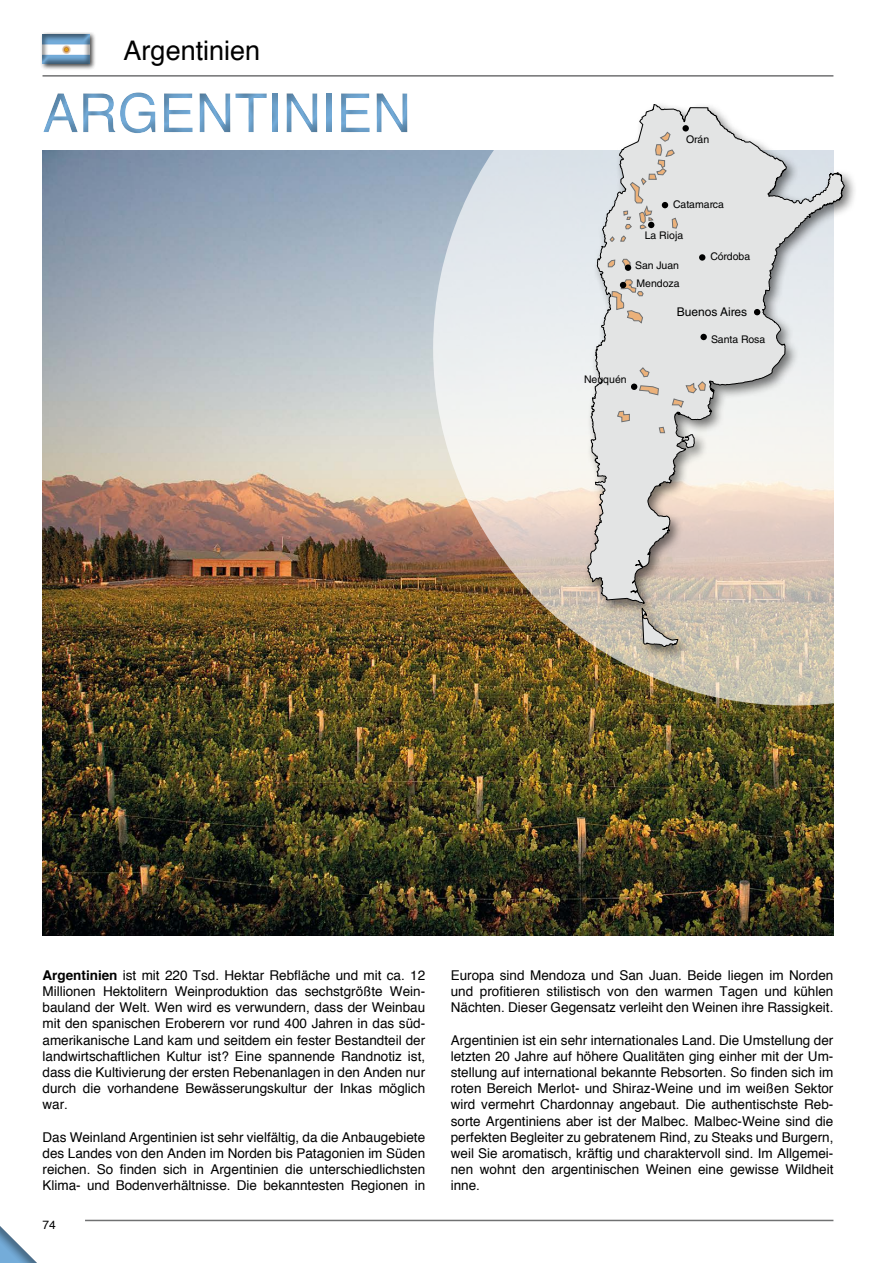
<style>
.page{position:relative;width:893px;height:1263px;background:#fff}
.page>*{position:absolute;margin:0;border:0;box-sizing:border-box;transform-origin:0 0}
.t1{font:54px "Helvetica";color:#74acd9}
.t2{font:27px "Helvetica";color:#000}
.t3{font:13.5px/16.2px "Helvetica";color:#000;text-align:justify}
.t4{font:12px "Helvetica LT Std";color:#000}
.t5{font:12px "Helvetica";color:#000}
.t6{font:10.5px "Helvetica LT Std";color:#000}
.s1{font-weight:700}
</style>
<div class="page">
<div style="left:40px;top:32px;width:56px;height:39px;background:#000;opacity:.75"></div>
<div style="left:42px;top:33px;width:49px;height:33px;background:#000;opacity:.5"></div>
<hr style="left:85px;top:1220px;width:748px;height:1px;background:#707172">
<img style="left:43px;top:151px;width:790px;height:784px">
<div style="left:29px;top:73px;width:394px;height:80px;background:#000;opacity:.5"></div>
<img style="left:433px;top:75px;width:401px;height:630px">
<hr style="left:43px;top:75px;width:790px;height:2px;background:#707172">
<svg style="left:0;top:1226px;width:37px;height:37px"></svg>
<div style="left:583px;top:100px;width:275px;height:517px;background:#000;opacity:.55"></div>
<svg style="left:587px;top:101px;width:258px;height:504px"></svg>
<div style="left:637px;top:605px;width:55px;height:56px;background:#000;opacity:.55"></div>
<svg style="left:641px;top:607px;width:37px;height:40px"></svg>
<svg style="left:617px;top:411px;width:13px;height:11px"></svg>
<svg style="left:659px;top:427px;width:6px;height:6px"></svg>
<svg style="left:672px;top:399px;width:12px;height:9px"></svg>
<svg style="left:640px;top:367px;width:9px;height:10px"></svg>
<svg style="left:686px;top:381px;width:20px;height:12px"></svg>
<svg style="left:608px;top:260px;width:7px;height:7px"></svg>
<svg style="left:622px;top:259px;width:8px;height:10px"></svg>
<svg style="left:610px;top:236px;width:16px;height:5px"></svg>
<svg style="left:754px;top:309px;width:6px;height:6px"></svg>
<div style="left:699px;top:254px;width:6px;height:7px;background:#000;border-radius:50%"></div>
<div style="left:682px;top:125px;width:7px;height:7px;background:#000;border-radius:50%"></div>
<div style="left:625px;top:264px;width:6px;height:7px;background:#000;border-radius:50%"></div>
<svg style="left:612px;top:279px;width:31px;height:44px"></svg>
<div style="left:700px;top:334px;width:7px;height:6px;background:#000;border-radius:50%"></div>
<svg style="left:631px;top:384px;width:28px;height:11px"></svg>
<svg style="left:623px;top:132px;width:55px;height:97px;background:#d7d5d1"></svg>
<p class="t2" style="left:124px;top:30px;width:138px">Argentinien</p>
<h1 class="t1" style="left:42px;top:72px;width:371px">ARGENTINIEN</h1>
<p class="t6" style="left:686px;top:133px;width:25px">Orán</p>
<p class="t6" style="left:673px;top:198px;width:52px">Catamarca</p>
<p class="t6" style="left:645px;top:229px;width:40px">La Rioja</p>
<p class="t6" style="left:635px;top:260px;width:45px">San Juan</p>
<p class="t6" style="left:636px;top:277px;width:45px">Mendoza</p>
<p class="t6" style="left:710px;top:250px;width:41px">Córdoba</p>
<p class="t4" style="left:677px;top:305px;width:72px">Buenos Aires</p>
<p class="t6" style="left:711px;top:333px;width:56px">Santa Rosa</p>
<p class="t6" style="left:584px;top:374px;width:44px">Neuquén</p>
<p class="t3" style="left:43px;top:967px;width:384px"><span class="s1">Argentinien</span> ist mit 220 Tsd. Hektar Rebfläche und mit ca. 12<br>Millionen Hektolitern Weinproduktion das sechstgrößte Wein&shy;bauland der Welt. Wen wird es verwundern, dass der Weinbau mit den spanischen Eroberern vor rund 400 Jahren in das süd&shy;amerikanische Land kam und seitdem ein fester Bestandteil der landwirtschaftlichen Kultur ist? Eine spannende Randnotiz ist, dass die Kultivierung der ersten Rebenanlagen in den Anden nur durch die vorhandene Bewässerungskultur der Inkas möglich war.</p>
<p class="t3" style="left:43px;top:1129px;width:384px">Das Weinland Argentinien ist sehr vielfältig, da die Anbaugebiete des Landes von den Anden im Norden bis Patagonien im Süden reichen. So finden sich in Argentinien die unterschiedlichsten Klima- und Bodenverhältnisse. Die bekanntesten Regionen in</p>
<p class="t5" style="left:43px;top:1216px;width:15px">74</p>
<p class="t3" style="left:451px;top:967px;width:384px">Europa sind Mendoza und San Juan. Beide liegen im Norden und profitieren stilistisch von den warmen Tagen und kühlen Nächten. Dieser Gegensatz verleiht den Weinen ihre Rassigkeit.</p>
<p class="t3" style="left:451px;top:1032px;width:384px">Argentinien ist ein sehr internationales Land. Die Umstellung der letzten 20 Jahre auf höhere Qualitäten ging einher mit der Um&shy;stellung auf international bekannte Rebsorten. So finden sich im roten Bereich Merlot- und Shiraz-Weine und im weißen Sektor wird vermehrt Chardonnay angebaut. Die authentischste Reb&shy;sorte Argentiniens aber ist der Malbec. Malbec-Weine sind die perfekten Begleiter zu gebratenem Rind, zu Steaks und Burgern, weil Sie aromatisch, kräftig und charaktervoll sind. Im Allgemei&shy;nen wohnt den argentinischen Weinen eine gewisse Wildheit inne.</p>
</div>
